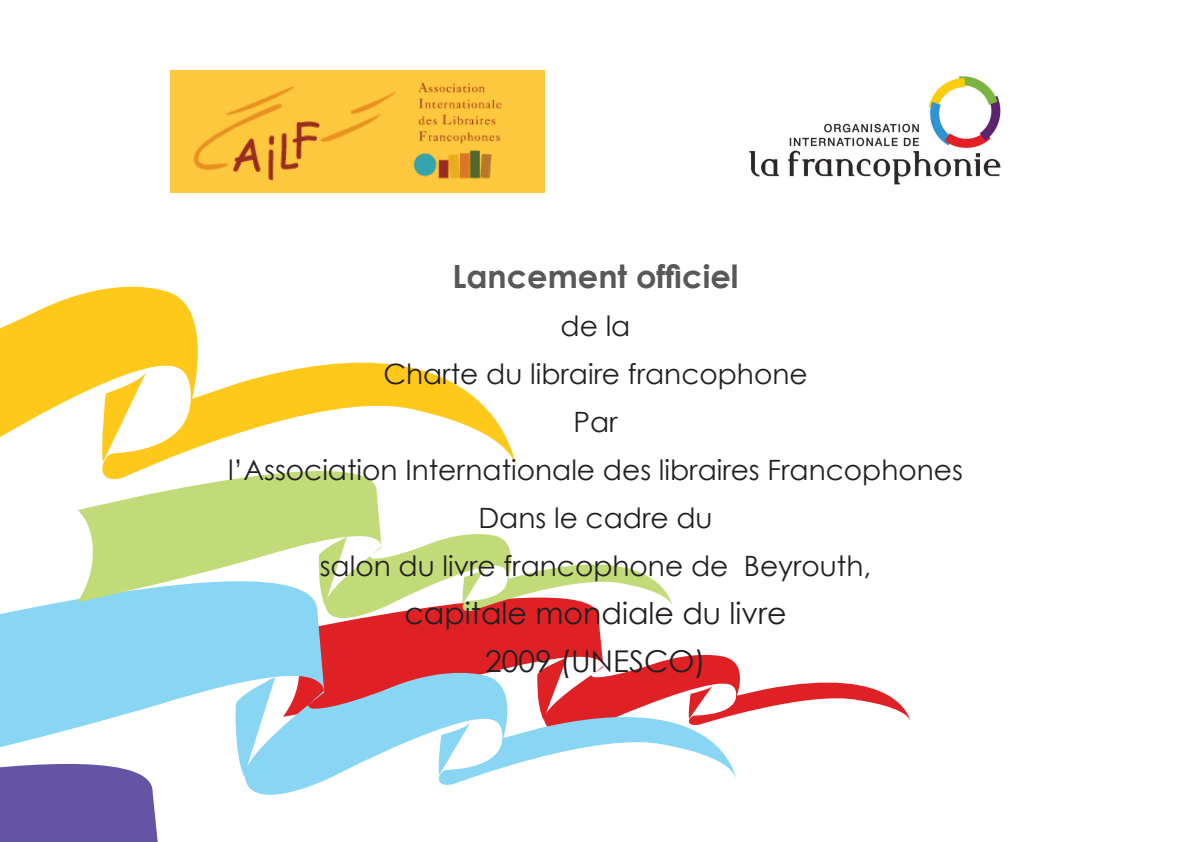
<style>
.page{position:relative;width:1191px;height:842px;background:#fff}
.page>*{position:absolute;margin:0;border:0;box-sizing:border-box;transform-origin:0 0}
.t1{font:700 32px "Century Gothic";color:#57585a}
.t2{font:30px/48px "Century Gothic";color:#231f20;text-align:center}
.t3{font:28px/48px "Century Gothic";color:#231f20;text-align:center}
</style>
<div class="page">
<svg style="left:0;top:286px;width:517px;height:184px"></svg>
<svg style="left:100px;top:372px;width:46px;height:63px"></svg>
<div style="left:325px;top:631px;width:277px;height:18px;background:#df2126"></div>
<div style="left:0;top:599px;width:325px;height:50px;background:#88d6f4"></div>
<svg style="left:0;top:649px;width:910px;height:193px"></svg>
<svg style="left:77px;top:435px;width:305px;height:167px;fill:#c2db79"></svg>
<svg style="left:317px;top:528px;width:356px;height:103px"></svg>
<img style="left:170px;top:71px;width:374px;height:121px">
<img style="left:749px;top:76px;width:252px;height:109px">
<p class="t1" style="left:452px;top:256px;width:288px">Lancement officiel</p>
<p class="t3" style="left:228px;top:301px;width:736px">de la<br>Charte du libraire francophone<br>Par<br>l’Association Internationale des libraires Francophones<br>Dans le cadre du<br>salon du livre francophone de Beyrouth,</p>
<p class="t2" style="left:404px;top:589px;width:383px">capitale mondiale du livre<br>2009 (UNESCO)</p>
</div>
